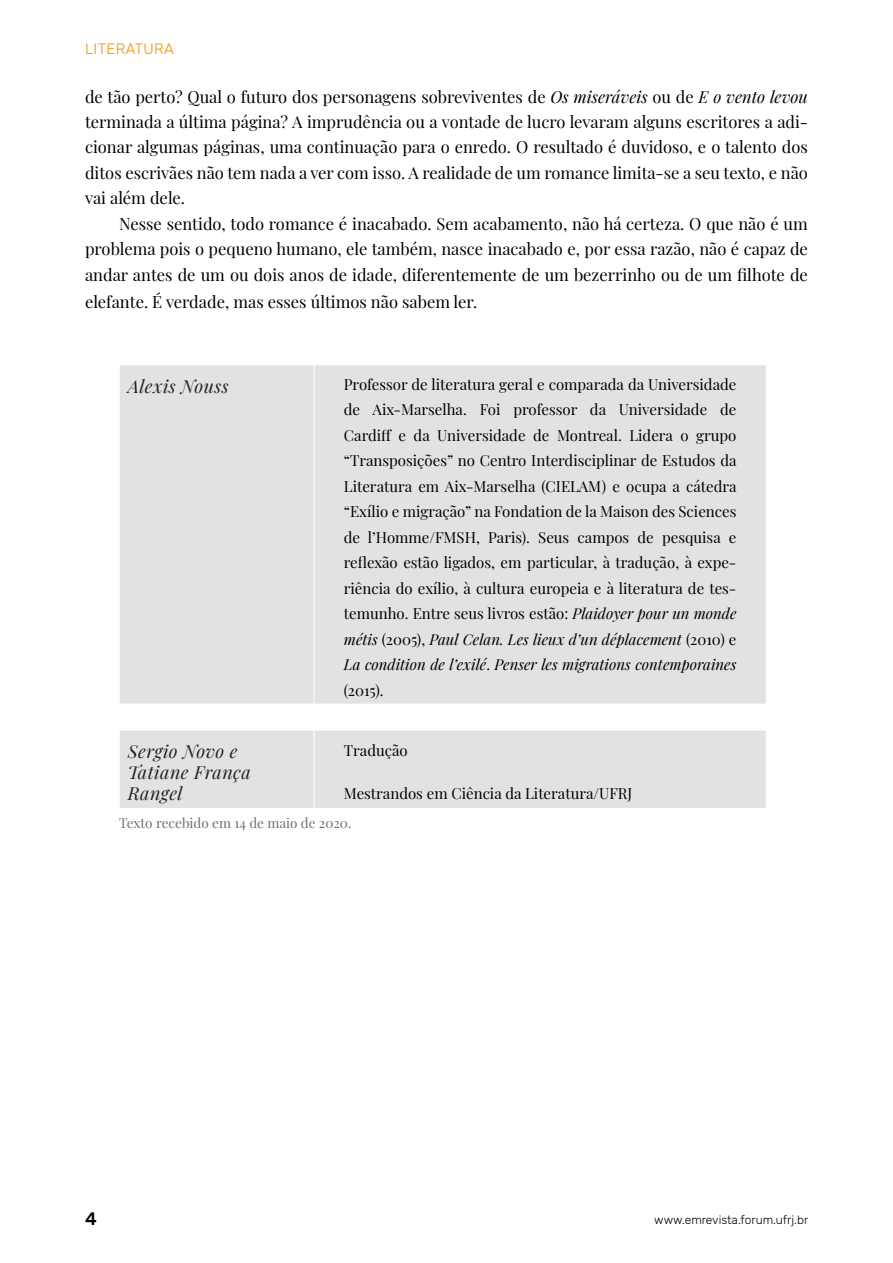
<style>
.page{position:relative;width:893px;height:1263px;background:#fff}
.page>*{position:absolute;margin:0;border:0;box-sizing:border-box;transform-origin:0 0}
.t1{font:italic 18px/21px "Playfair Display";letter-spacing:.025em;color:#222}
.t2{font:500 18px "Rubik";color:#000}
.t3{font:16.5px/25.3px "Playfair Display";color:#000;text-align:justify}
.t4{font:15px/25.5px "Playfair Display";color:#000;text-align:justify}
.t5{font:300 15px "Rubik";letter-spacing:.025em;color:#f39200}
.t6{font:13.5px "Playfair Display";color:#716e6f}
.t7{font:300 12px "Rubik";color:#000}
.s1{font-style:italic}
</style>
<div class="page">
<div style="left:120px;top:366px;width:646px;height:338px;background:#e3e2e2"></div>
<hr style="left:314px;top:365px;width:1px;height:339px;background:#fff">
<div style="left:120px;top:731px;width:646px;height:77px;background:#e3e2e2"></div>
<hr style="left:314px;top:730px;width:1px;height:78px;background:#fff">
<p class="t5" style="left:85px;top:41px;width:90px">LITERATURA</p>
<p class="t3" style="left:85px;top:83px;width:724px">de tão perto? Qual o futuro dos personagens sobreviventes de <span class="s1">Os miseráveis</span> ou de <span class="s1">E o vento levou </span>terminada a última página? A imprudência ou a vontade de lucro levaram alguns escritores a adi&shy;cionar algumas páginas, uma continuação para o enredo. O resultado é duvidoso, e o talento dos ditos escrivães não tem nada a ver com isso. A realidade de um romance limita-se a seu texto, e não vai além dele.</p>
<p class="t3" style="left:85px;top:209px;width:724px;text-indent:34px">Nesse sentido, todo romance é inacabado. Sem acabamento, não há certeza. O que não é um problema pois o pequeno humano, ele também, nasce inacabado e, por essa razão, não é capaz de andar antes de um ou dois anos de idade, diferentemente de um bezerrinho ou de um filhote de</p>
<p class="t3" style="left:85px;top:287px;width:394px">elefante. É verdade, mas esses últimos não sabem ler.</p>
<p class="t1" style="left:128px;top:374px;width:102px">Alexis Nouss</p>
<p class="t4" style="left:344px;top:370px;width:394px">Professor de literatura geral e comparada da Universidade de Aix-Marselha. Foi professor da Universidade de Cardiff e da Universidade de Montreal. Lidera o grupo “Transposições” no Centro Interdisciplinar de Estudos da Literatura em Aix-Marselha (CIELAM) e ocupa a cátedra “Exílio e migração” na Fondation de la Maison des Sciences de l’Homme/FMSH, Paris). Seus campos de pesquisa e reflexão estão ligados, em particular, à tradução, à expe&shy;riência do exílio, à cultura europeia e à literatura de tes&shy;temunho. Entre seus livros estão: <span class="s1">Plaidoyer pour un monde métis</span> (2005), <span class="s1">Paul Celan. Les lieux d’un déplacement</span> (2010) e <span class="s1">La condition de l’exilé</span>. <span class="s1">Penser les migrations contemporaines </span>(2015).</p>
<p class="t1" style="left:128px;top:739px;width:125px">Sergio Novo e<br>Tatiane França<br>Rangel</p>
<p class="t4" style="left:344px;top:736px;width:65px">Tradução</p>
<p class="t4" style="left:344px;top:779px;width:290px">Mestrandos em Ciência da Literatura/UFRJ</p>
<p class="t6" style="left:119px;top:812px;width:234px">Texto recebido em 14 de maio de 2020.</p>
<p class="t2" style="left:85px;top:1208px;width:13px">4</p>
<p class="t7" style="left:654px;top:1213px;width:155px">www.emrevista.forum.ufrj.br</p>
</div>
